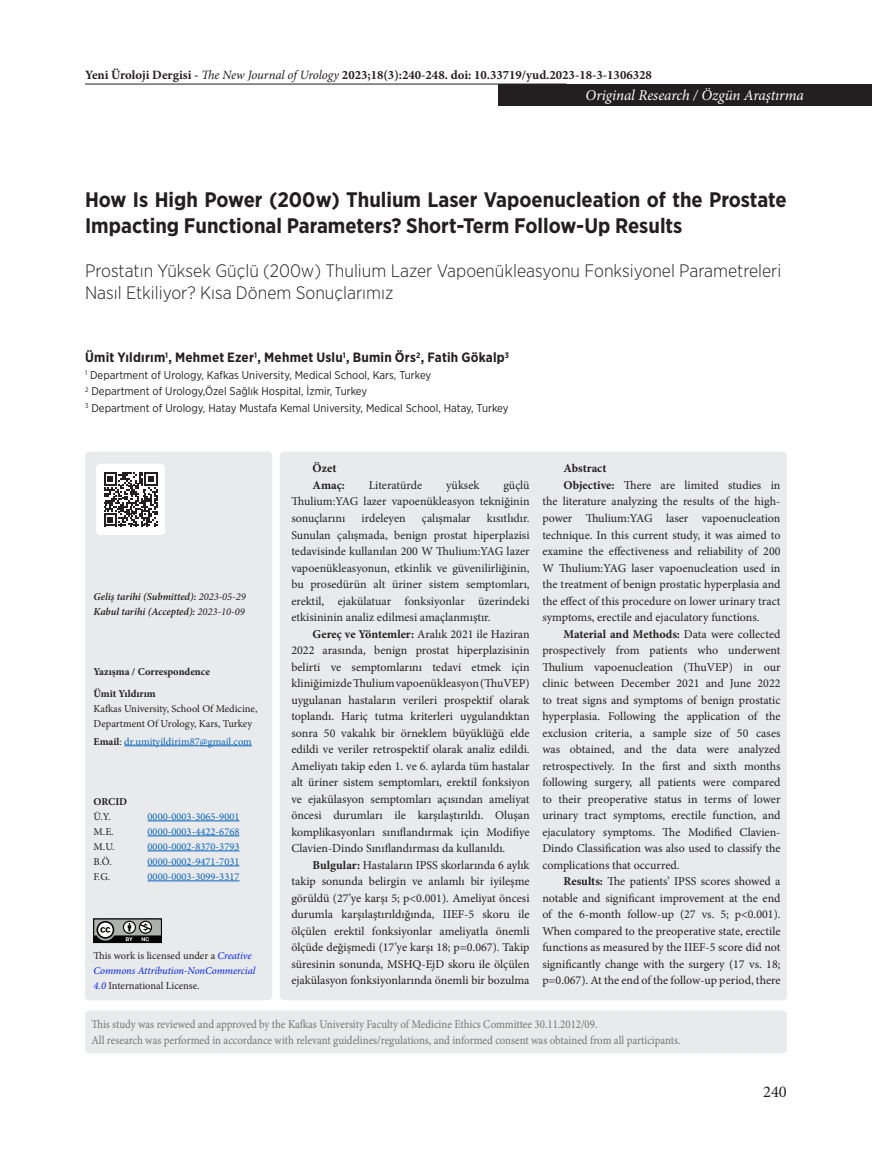
<style>
.page{position:relative;width:872px;height:1170px;background:#fff}
.page>*{position:absolute;margin:0;border:0;box-sizing:border-box;transform-origin:0 0}
.t1{font:700 21px/25.5px "Gotham Narrow";color:#231f20}
.t2{font:300 18px/22.5px "Gotham Narrow";color:#231f20}
.t3{font:16.5px "Minion Pro";color:#231f20}
.t4{font:italic 15px "Minion Pro";letter-spacing:-.005em;color:#fff}
.t5{font:700 13.5px "Gotham Narrow";letter-spacing:.015em;color:#231f20}
.t6{font:700 12.75px "Minion Pro";color:#231f20}
.t7{font:12px/16.5px "Minion Pro";color:#231f20;text-align:justify}
.t8{font:12px/16.5px "Minion Pro";color:#222;text-align:justify}
.t9{font:12px/16.5px "Minion Pro";letter-spacing:-.005em;color:#717971;scale:.91 1}
.t10{font:700 12px/16.5px "Minion Pro";color:#231f20}
.t11{font:11.25px/16.5px "Gotham Narrow";color:#231f20}
.t12{font:10.5px/15px "Minion Pro";color:#231f20}
.t13{font:10.5px "Minion Pro";color:#0563c1}
.t14{font:italic 600 10.5px/15px "Minion Pro";letter-spacing:-.01em;color:#231f20}
.t15{font:700 10.5px/21.6px "Minion Pro";color:#231f20}
.s1{font-weight:400;font-style:italic}
.s2{font-weight:700}
.s3{font-weight:400}
.s4{font-weight:700;color:#231f20}
.s5{color:#231f20}
.s6{font-style:italic;color:#02f}
</style>
<div class="page">
<div style="left:499px;top:84px;width:373px;height:21px;background:#231f20"></div>
<hr style="left:85px;top:84px;width:481px;height:1px;background:#231f20">
<div style="left:85px;top:1010px;width:702px;height:43px;background:#e9eaeb;border-radius:4px"></div>
<div style="left:85px;top:451px;width:187px;height:549px;background:#e9eaeb;border-radius:4px"></div>
<div style="left:280px;top:451px;width:507px;height:549px;background:#e9eaeb;border-radius:4px"></div>
<hr style="left:124px;top:745px;width:128px;height:1px;background:#0563c1">
<hr style="left:148px;top:820px;width:91px;height:1px;background:#0563c1">
<hr style="left:148px;top:835px;width:91px;height:1px;background:#0563c1">
<hr style="left:148px;top:850px;width:91px;height:1px;background:#0563c1">
<hr style="left:148px;top:865px;width:91px;height:1px;background:#0563c1">
<hr style="left:148px;top:880px;width:91px;height:1px;background:#0563c1">
<div style="left:96px;top:463px;width:69px;height:72px;background:#fff;border-radius:4px"></div>
<svg style="left:104px;top:472px;width:54px;height:54px"></svg>
<svg style="left:94px;top:920px;width:68px;height:24px"></svg>
<div style="left:93px;top:918px;width:69px;height:24px;border:1px solid #000"></div>
<p class="t6" style="left:85px;top:66px;width:568px">Yeni Üroloji Dergisi - <span class="s1">The New Journal of Urology</span> 2023;18(3):240-248. doi: 10.33719/yud.2023-18-3-1306328</p>
<p class="t4" style="left:585px;top:85px;width:220px">Original Research / Özgün Araştırma</p>
<h1 class="t1" style="left:85px;top:187px;width:703px">How Is High Power (200w) Thulium Laser Vapoenucleation of the Prostate<br>Impacting Functional Parameters? Short-Term Follow-Up Results</h1>
<h2 class="t2" style="left:85px;top:259px;width:698px">Prostatın Yüksek Güçlü (200w) Thulium Lazer Vapoenükleasyonu Fonksiyonel Parametreleri<br>Nasıl Etkiliyor? Kısa Dönem Sonuçlarımız</h2>
<p class="t5" style="left:85px;top:349px;width:425px">Ümit Yıldırım<sup>1</sup>, Mehmet Ezer<sup>1</sup>, Mehmet Uslu<sup>1</sup>, Bumin Örs<sup>2</sup>, Fatih Gökalp<sup>3</sup></p>
<p class="t11" style="left:85px;top:366px;width:425px"><sup>1</sup> Department of Urology, Kafkas University, Medical School, Kars, Turkey<br><sup>2</sup> Department of Urology,Özel Sağlık Hospital, İzmir, Turkey<br><sup>3</sup> Department of Urology, Hatay Mustafa Kemal University, Medical School, Hatay, Turkey</p>
<p class="t10" style="left:313px;top:460px;width:34px">Özet<br>Amaç:</p>
<p class="t10" style="left:563px;top:460px;width:44px">Abstract</p>
<p class="t7" style="left:563px;top:477px;width:218px"><span class="s2">Objective:</span> There are limited studies in</p>
<p class="t7" style="left:542px;top:493px;width:240px">the literature analyzing the results of the high-</p>
<p class="t7" style="left:542px;top:510px;width:240px">power Thulium:YAG laser vapoenucleation</p>
<p class="t7" style="left:542px;top:526px;width:240px">technique. In this current study, it was aimed to</p>
<p class="t7" style="left:542px;top:543px;width:240px">examine the effectiveness and reliability of 200</p>
<p class="t7" style="left:542px;top:559px;width:240px">W Thulium:YAG laser vapoenucleation used in</p>
<p class="t7" style="left:542px;top:576px;width:240px">the treatment of benign prostatic hyperplasia and</p>
<p class="t7" style="left:542px;top:592px;width:240px">the effect of this procedure on lower urinary tract</p>
<p class="t7" style="left:542px;top:609px;width:219px">symptoms, erectile and ejaculatory functions.</p>
<p class="t10" style="left:563px;top:625px;width:218px">Material and Methods: <span class="s3">Data were collected</span></p>
<p class="t7" style="left:542px;top:642px;width:240px">prospectively from patients who underwent</p>
<p class="t7" style="left:542px;top:658px;width:240px">Thulium vapoenucleation (ThuVEP) in our</p>
<p class="t7" style="left:542px;top:675px;width:240px">clinic between December 2021 and June 2022</p>
<p class="t7" style="left:542px;top:691px;width:240px">to treat signs and symptoms of benign prostatic</p>
<p class="t7" style="left:542px;top:708px;width:240px">hyperplasia. Following the application of the</p>
<p class="t7" style="left:542px;top:724px;width:240px">exclusion criteria, a sample size of 50 cases</p>
<p class="t7" style="left:542px;top:741px;width:240px">was obtained, and the data were analyzed</p>
<p class="t7" style="left:542px;top:757px;width:240px">retrospectively. In the first and sixth months</p>
<p class="t7" style="left:542px;top:774px;width:240px">following surgery, all patients were compared</p>
<p class="t7" style="left:542px;top:790px;width:240px">to their preoperative status in terms of lower</p>
<p class="t7" style="left:542px;top:807px;width:240px">urinary tract symptoms, erectile function, and</p>
<p class="t7" style="left:542px;top:823px;width:240px">ejaculatory symptoms. The Modified Clavien-</p>
<p class="t7" style="left:542px;top:840px;width:240px">Dindo Classification was also used to classify the</p>
<p class="t7" style="left:542px;top:856px;width:139px">complications that occurred.</p>
<p class="t7" style="left:563px;top:873px;width:218px"><span class="s2">Results:</span> The patients’ IPSS scores showed a</p>
<p class="t7" style="left:542px;top:889px;width:240px">notable and significant improvement at the end</p>
<p class="t7" style="left:542px;top:906px;width:240px">of the 6-month follow-up (27 vs. 5; p&lt;0.001).</p>
<p class="t7" style="left:542px;top:922px;width:240px">When compared to the preoperative state, erectile</p>
<p class="t7" style="left:542px;top:939px;width:240px">functions as measured by the IIEF-5 score did not</p>
<p class="t7" style="left:542px;top:955px;width:240px">significantly change with the surgery (17 vs. 18;</p>
<p class="t7" style="left:542px;top:972px;width:240px">p=0.067). At the end of the follow-up period, there</p>
<p class="t8" style="left:291px;top:477px;width:240px;text-indent:212px">güçlü Thulium:YAG lazer vapoenükleasyon tekniğinin sonuçlarını</p>
<p class="t8" style="left:369px;top:477px;width:55px">Literatürde</p>
<p class="t8" style="left:446px;top:477px;width:35px">yüksek</p>
<p class="t8" style="left:291px;top:510px;width:240px;text-indent:195px">kısıtlıdır.<br>Sunulan çalışmada, benign prostat hiperplazisi tedavisinde kullanılan 200 W Thulium:YAG lazer vapoenükleasyonun, etkinlik ve güvenilirliğinin, bu prosedürün alt üriner sistem semptomları, erektil, ejakülatuar fonksiyonlar üzerindeki etkisininin analiz edilmesi amaçlanmıştır.</p>
<p class="t7" style="left:291px;top:625px;width:240px;text-indent:21px"><span class="s2">Gereç ve Yöntemler:</span> Aralık 2021 ile Haziran 2022 arasında, benign prostat hiperplazisinin belirti ve semptomlarını tedavi etmek için kliniğimizde Thulium vapoenükleasyon (ThuVEP) uygulanan hastaların verileri prospektif olarak toplandı. Hariç tutma kriterleri uygulandıktan sonra 50 vakalık bir örneklem büyüklüğü elde edildi ve veriler retrospektif olarak analiz edildi.<br>Ameliyatı takip eden 1. ve 6. aylarda tüm hastalar alt üriner sistem semptomları, erektil fonksiyon ve ejakülasyon semptomları açısından ameliyat öncesi durumları ile karşılaştırıldı. Oluşan komplikasyonları sınıflandırmak için Modifiye Clavien-Dindo Sınıflandırması da kullanıldı.</p>
<p class="t7" style="left:291px;top:856px;width:240px;text-indent:21px"><span class="s2">Bulgular:</span> Hastaların IPSS skorlarında 6 aylık takip sonunda belirgin ve anlamlı bir iyileşme görüldü (27’ye karşı 5; p&lt;0.001). Ameliyat öncesi durumla karşılaştırıldığında, IIEF-5 skoru ile ölçülen erektil fonksiyonlar ameliyatla önemli ölçüde değişmedi (17’ye karşı 18; p=0.067). Takip süresinin sonunda, MSHQ-EjD skoru ile ölçülen ejakülasyon fonksiyonlarında önemli bir bozulma</p>
<p class="t8" style="left:361px;top:510px;width:46px">irdeleyen</p>
<p class="t8" style="left:422px;top:510px;width:50px">çalışmalar</p>
<p class="t14" style="left:94px;top:589px;width:154px">Geliş tarihi (Submitted): <span class="s3">2023-05-29<br></span>Kabul tarihi (Accepted): <span class="s3">2023-10-09</span></p>
<p class="t15" style="left:94px;top:660px;width:118px">Yazışma / Correspondence<br>Ümit Yıldırım</p>
<p class="t12" style="left:94px;top:701px;width:165px">Kafkas University, School Of Medicine,<br>Department Of Urology, Kars, Turkey</p>
<p class="t13" style="left:94px;top:734px;width:160px"><span class="s4">Email</span><span class="s5">:</span> dr.umityildirim87@gmail.com</p>
<p class="t15" style="left:94px;top:790px;width:35px">ORCID</p>
<p class="t12" style="left:94px;top:809px;width:19px">Ü.Y.</p>
<p class="t13" style="left:148px;top:809px;width:93px">0000-0003-3065-9001</p>
<p class="t12" style="left:94px;top:824px;width:22px">M.E.</p>
<p class="t13" style="left:148px;top:824px;width:93px">0000-0003-4422-6768</p>
<p class="t12" style="left:94px;top:839px;width:23px">M.U.</p>
<p class="t13" style="left:148px;top:839px;width:93px">0000-0002-8370-3793</p>
<p class="t12" style="left:94px;top:854px;width:20px">B.Ö.</p>
<p class="t13" style="left:148px;top:854px;width:93px">0000-0002-9471-7031</p>
<p class="t12" style="left:94px;top:869px;width:18px">F.G.</p>
<p class="t13" style="left:148px;top:869px;width:93px">0000-0003-3099-3317</p>
<p class="t12" style="left:94px;top:948px;width:163px">This work is licensed under a <span class="s6">Creative<br>Commons Attribution-NonCommercial<br>4.0</span> International License.</p>
<p class="t9" style="left:91px;top:1015px;width:649px">This study was reviewed and approved by the Kafkas University Faculty of Medicine Ethics Committee 30.11.2012/09.<br>All research was performed in accordance with relevant guidelines/regulations, and informed consent was obtained from all participants.</p>
<h3 class="t3" style="left:763px;top:1080px;width:25px">240</h3>
</div>
